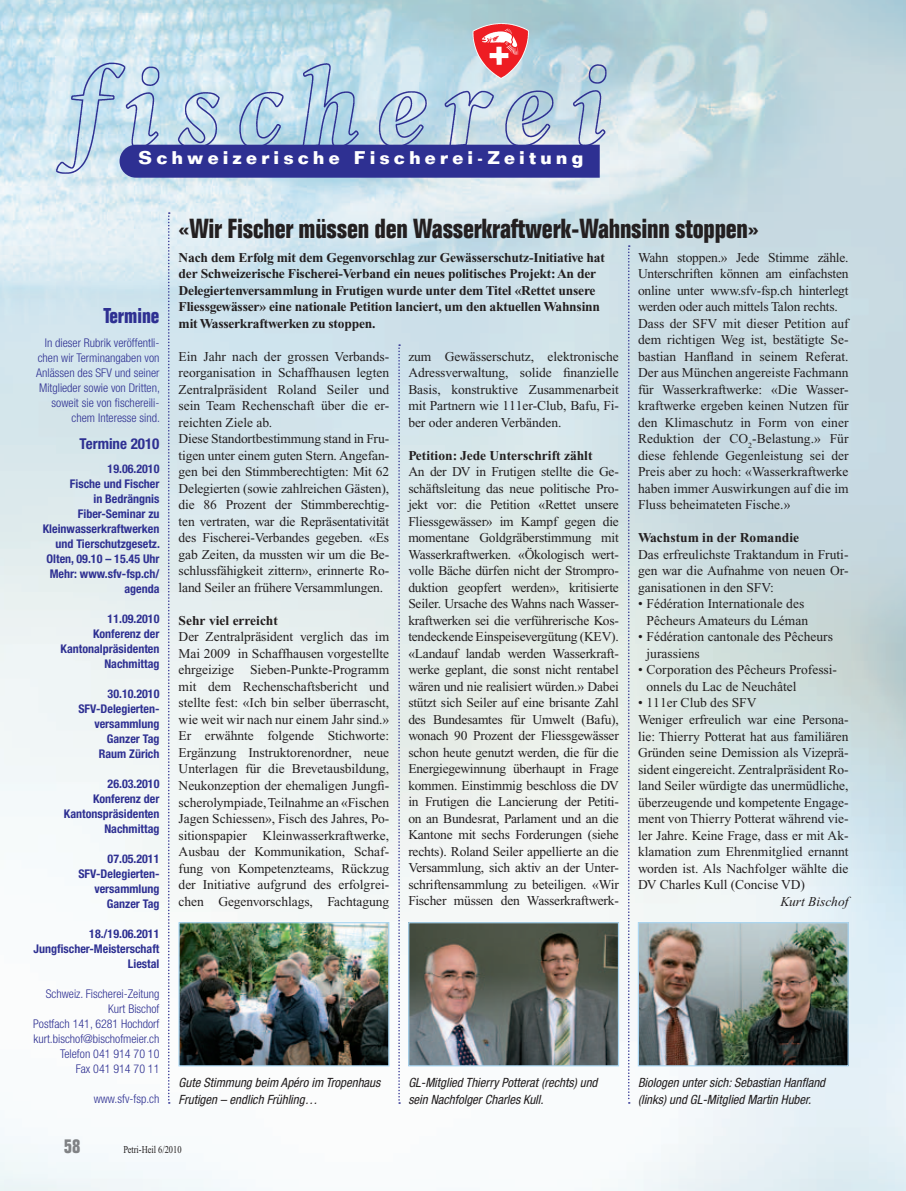
<style>
.page{position:relative;width:906px;height:1191px;background:#fff}
.page>*{position:absolute;margin:0;border:0;box-sizing:border-box;transform-origin:0 0}
.t1{font:700 condensed 27px "Folio";letter-spacing:-.01em;color:#231f20}
.t2{font:700 condensed 21px "Folio";color:#2e3092}
.t3{font:700 condensed 19.5px "Folio";color:#808285}
.t4{font:700 18px "Folio";letter-spacing:.23em;color:#fff}
.t5{font:700 condensed 15px "Helvetica Neue";color:#2e3092}
.t6{font:13.5px/16.5px "Times";letter-spacing:-.005em;color:#231f20}
.t7{font:700 13.5px/16.5px "Times";letter-spacing:-.015em;color:#231f20}
.t8{font:italic 13.5px "Times";color:#231f20}
.t9{font:italic condensed 12.75px/16.5px "Helvetica Neue";color:#231f20}
.t10{font:700 condensed 12px/15px "Helvetica Neue";color:#2e3092;text-align:right}
.t11{font:300 condensed 12px/15px "Helvetica Neue";color:#2e3092;text-align:right}
.t12{font:10.5px "Times";color:#231f20;scale:.8 1}
</style>
<div class="page">
<img style="left:0;top:0;width:906px;height:1191px">
<svg style="left:168px;top:212px;width:2px;height:891px;background:#b5bcd8"></svg>
<svg style="left:398px;top:344px;width:2px;height:759px;background:#b5bcd6"></svg>
<svg style="left:628px;top:245px;width:2px;height:858px;background:#b1b9d4"></svg>
<img style="left:640px;top:924px;width:206px;height:140px">
<div style="left:638px;top:922px;width:210px;height:144px;border:1px solid #aad6f2"></div>
<img style="left:410px;top:924px;width:207px;height:140px">
<div style="left:408px;top:922px;width:211px;height:144px;border:1px solid #aad6f2"></div>
<img style="left:180px;top:924px;width:207px;height:140px">
<div style="left:178px;top:922px;width:211px;height:144px;border:1px solid #aad6f2"></div>
<img style="left:471px;top:23px;width:59px;height:23px">
<img style="left:39px;top:46px;width:578px;height:135px">
<div style="left:119px;top:145px;width:481px;height:33px;background:#2e3092"></div>
<h3 class="t4" style="left:139px;top:146px;width:446px">Schweizerische Fischerei-Zeitung</h3>
<h2 class="t2" style="left:103px;top:304px;width:57px">Termine</h2>
<p class="t11" style="left:36px;top:335px;width:125px">In dieser Rubrik veröffentli&shy;chen wir Terminangaben von<br>Anlässen des SFV und seiner<br>Mitglieder sowie von Dritten, soweit sie von fischereili&shy;chem Interesse sind.</p>
<p class="t5" style="left:80px;top:435px;width:81px">Termine 2010</p>
<p class="t10" style="left:43px;top:461px;width:119px">19.06.2010<br>Fische und Fischer<br>in Bedrängnis<br>Fiber-Seminar zu<br>Kleinwasserkraftwerken und Tierschutzgesetz.<br>Olten, 09.10 – 15.45 Uhr<br>Mehr: www.sfv-fsp.ch/ agenda</p>
<p class="t10" style="left:61px;top:611px;width:100px">11.09.2010<br>Konferenz der<br>Kantonalpräsidenten<br>Nachmittag</p>
<p class="t10" style="left:78px;top:686px;width:83px">30.10.2010<br>SFV-Delegierten&shy;versammlung<br>Ganzer Tag<br>Raum Zürich</p>
<p class="t10" style="left:64px;top:776px;width:97px">26.03.2010<br>Konferenz der<br>Kantonspräsidenten<br>Nachmittag</p>
<p class="t10" style="left:78px;top:851px;width:83px">07.05.2011<br>SFV-Delegierten&shy;versammlung<br>Ganzer Tag</p>
<p class="t10" style="left:34px;top:926px;width:127px">18./19.06.2011<br>Jungfischer-Meisterschaft<br>Liestal</p>
<p class="t11" style="left:33px;top:986px;width:128px">Schweiz. Fischerei-Zeitung<br>Kurt Bischof<br>Postfach 141, 6281 Hochdorf kurt.bischof@bischofmeier.ch<br>Telefon 041 914 70 10<br>Fax 041 914 70 11</p>
<p class="t11" style="left:94px;top:1091px;width:67px">www.sfv-fsp.ch</p>
<h1 class="t1" style="left:179px;top:213px;width:582px">«Wir Fischer müssen den Wasserkraftwerk-Wahnsinn stoppen»</h1>
<p class="t7" style="left:179px;top:249px;width:428px">Nach dem Erfolg mit dem Gegenvorschlag zur Gewässerschutz-Initiative hat der Schweizerische Fischerei-Verband ein neues politisches Projekt: An der Delegiertenversammlung in Frutigen wurde unter dem Titel «Rettet unsere Fliessgewässer» eine nationale Petition lanciert, um den aktuellen Wahnsinn mit Wasserkraftwerken zu stoppen.</p>
<p class="t6" style="left:638px;top:249px;width:212px">Wahn stoppen.» Jede Stimme zähle.<br>Unterschriften können am einfachsten online unter www.sfv-fsp.ch hinterlegt werden oder auch mittels Talon rechts.<br>Dass der SFV mit dieser Petition auf dem richtigen Weg ist, bestätigte Se&shy;bastian Hanfland in seinem Referat.<br>Der aus München angereiste Fachmann für Wasserkraftwerke: «Die Wasser&shy;kraftwerke ergeben keinen Nutzen für den Klimaschutz in Form von einer Reduktion der CO<sub>2</sub>-Belastung.» Für diese fehlende Gegenleistung sei der Preis aber zu hoch: «Wasserkraftwerke haben immer Auswirkungen auf die im Fluss beheimateten Fische.»</p>
<p class="t7" style="left:638px;top:530px;width:163px">Wachstum in der Romandie</p>
<p class="t6" style="left:638px;top:546px;width:212px;text-align:justify">Das erfreulichste Traktandum in Fruti&shy;gen war die Aufnahme von neuen Or&shy;ganisationen in den SFV:</p>
<p class="t6" style="left:638px;top:596px;width:172px;text-align:right">• Fédération Internationale des<br>Pêcheurs Amateurs du Léman</p>
<p class="t6" style="left:646px;top:629px;width:188px;text-indent:-9px">• Fédération cantonale des Pêcheurs jurassiens</p>
<p class="t6" style="left:646px;top:662px;width:192px;text-indent:-9px">• Corporation des Pêcheurs Professi&shy;onnels du Lac de Neuchâtel</p>
<p class="t6" style="left:638px;top:695px;width:212px">• 111er Club des SFV<br>Weniger erfreulich war eine Persona&shy;lie: Thierry Potterat hat aus familiären Gründen seine Demission als Vizeprä&shy;sident eingereicht. Zentralpräsident Ro&shy;land Seiler würdigte das unermüdliche, überzeugende und kompetente Engage&shy;ment von Thierry Potterat während vie&shy;ler Jahre. Keine Frage, dass er mit Ak&shy;klamation zum Ehrenmitglied ernannt worden ist. Als Nachfolger wählte die DV Charles Kull (Concise VD)</p>
<p class="t8" style="left:780px;top:893px;width:69px">Kurt Bischof</p>
<p class="t6" style="left:408px;top:348px;width:212px;text-align:justify">zum Gewässerschutz, elektronische Adressverwaltung, solide finanzielle Basis, konstruktive Zusammenarbeit mit Partnern wie 111er-Club, Bafu, Fi&shy;ber oder anderen Verbänden.</p>
<p class="t7" style="left:408px;top:447px;width:186px">Petition: Jede Unterschrift zählt</p>
<p class="t6" style="left:408px;top:463px;width:212px;text-align:justify">An der DV in Frutigen stellte die Ge&shy;schäftsleitung das neue politische Pro&shy;jekt vor: die Petition «Rettet unsere Fliessgewässer» im Kampf gegen die momentane Goldgräberstimmung mit Wasserkraftwerken. «Ökologisch wert&shy;volle Bäche dürfen nicht der Strompro&shy;duktion geopfert werden», kritisierte Seiler. Ursache des Wahns nach Wasser&shy;kraftwerken sei die verführerische Kos&shy;tendeckende Einspeisevergütung (KEV). «Landauf landab werden Wasserkraft&shy;werke geplant, die sonst nicht rentabel wären und nie realisiert würden.» Dabei stützt sich Seiler auf eine brisante Zahl des Bundesamtes für Umwelt (Bafu), wonach 90 Prozent der Fliessgewässer schon heute genutzt werden, die für die Energiegewinnung überhaupt in Frage kommen. Einstimmig beschloss die DV in Frutigen die Lancierung der Petiti&shy;on an Bundesrat, Parlament und an die Kantone mit sechs Forderungen (siehe rechts). Roland Seiler appellierte an die Versammlung, sich aktiv an der Unter&shy;schriftensammlung zu beteiligen. «Wir Fischer müssen den Wasserkraftwerk-</p>
<p class="t6" style="left:179px;top:348px;width:212px">Ein Jahr nach der grossen Verbands&shy;reorganisation in Schaffhausen legten Zentralpräsident Roland Seiler und sein Team Rechenschaft über die er&shy;reichten Ziele ab.<br>Diese Standortbestimmung stand in Fru&shy;tigen unter einem guten Stern. Angefan&shy;gen bei den Stimmberechtigten: Mit 62<br>Delegierten (sowie zahlreichen Gästen), die 86 Prozent der Stimmberechtig&shy;ten vertraten, war die Repräsentativität des Fischerei-Verbandes gegeben. «Es gab Zeiten, da mussten wir um die Be&shy;schlussfähigkeit zittern», erinnerte Ro&shy;land Seiler an frühere Versammlungen.</p>
<p class="t7" style="left:179px;top:612px;width:101px">Sehr viel erreicht</p>
<p class="t6" style="left:179px;top:629px;width:212px;text-align:justify">Der Zentralpräsident verglich das im Mai 2009 in Schaffhausen vorgestellte ehrgeizige Sieben-Punkte-Programm mit dem Rechenschaftsbericht und stellte fest: «Ich bin selber überrascht, wie weit wir nach nur einem Jahr sind.» Er erwähnte folgende Stichworte:<br>Ergänzung Instruktorenordner, neue Unterlagen für die Brevetausbildung, Neukonzeption der ehemaligen Jungfi&shy;scherolympiade, Teilnahme an «Fischen Jagen Schiessen», Fisch des Jahres, Po&shy;sitionspapier Kleinwasserkraftwerke, Ausbau der Kommunikation, Schaf&shy;fung von Kompetenzteams, Rückzug der Initiative aufgrund des erfolgrei&shy;chen Gegenvorschlags, Fachtagung</p>
<p class="t9" style="left:179px;top:1074px;width:203px">Gute Stimmung beim Apéro im Tropenhaus<br>Frutigen – endlich Frühling…</p>
<p class="t9" style="left:408px;top:1074px;width:191px">GL-Mitglied Thierry Potterat (rechts) und sein Nachfolger Charles Kull.</p>
<p class="t9" style="left:638px;top:1074px;width:189px">Biologen unter sich: Sebastian Hanfland (links) und GL-Mitglied Martin Huber.</p>
<h3 class="t3" style="left:64px;top:1135px;width:18px">58</h3>
<p class="t12" style="left:123px;top:1144px;width:74px">Petri-Heil 6/2010</p>
</div>
